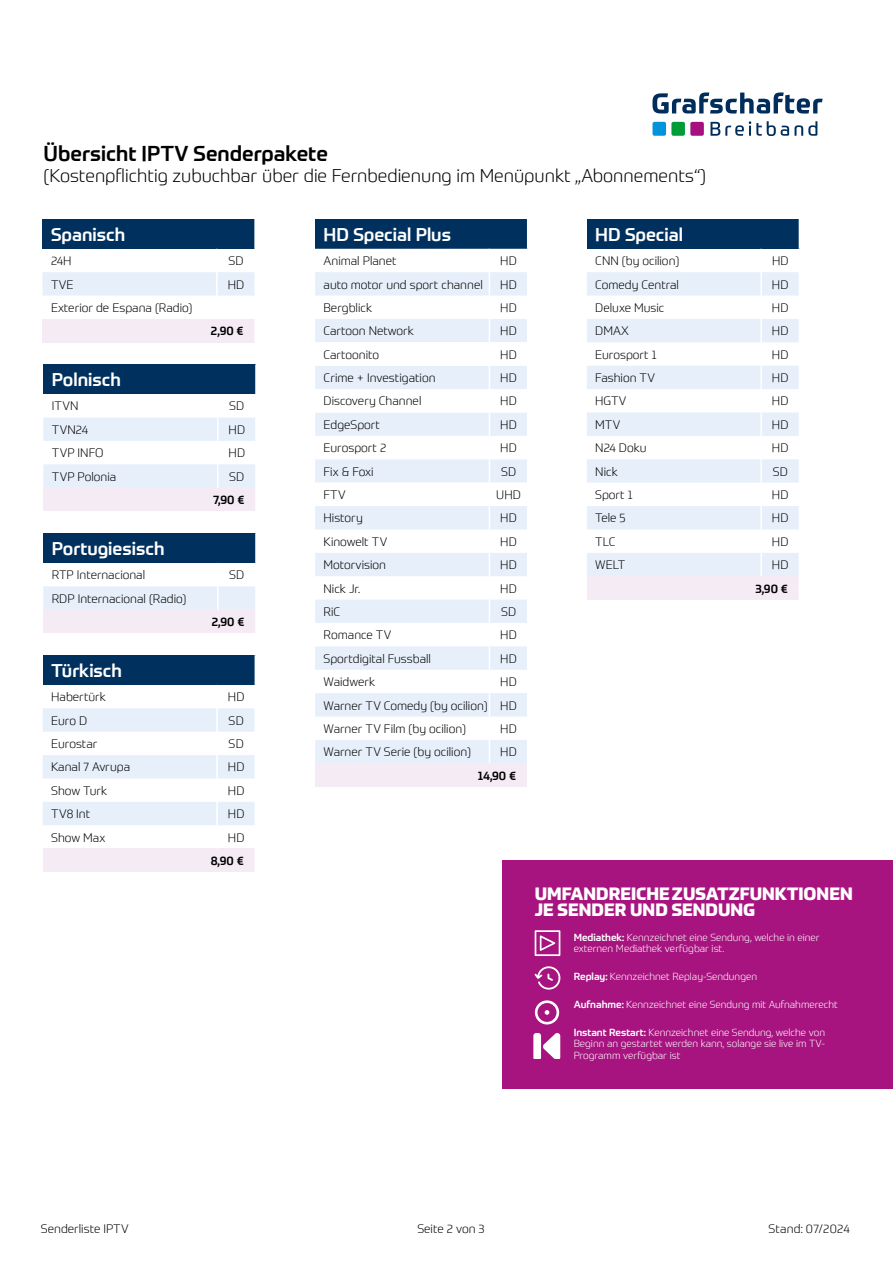
<style>
.page{position:relative;width:893px;height:1263px;background:#fff}
.page>*{position:absolute;margin:0;border:0;box-sizing:border-box;transform-origin:0 0}
.t1{font:500 21px "Prometo";color:#000}
.t2{font:300 18px "Prometo";color:#000}
.t3{font:500 18px "Prometo";color:#fff}
.t4{font:800 17.4px/15.6px "Prometo";color:#fff}
.t5{font:300 12px/23.4px "Prometo";color:#000;text-align:justify}
.t6{font:500 12px "Prometo";color:#000}
.t7{font:300 12px "Prometo";letter-spacing:.02em;color:#000}
.t8{font:300 10.05px/11.9px "Prometo";color:#fff}
.s1{font-weight:500}
</style>
<div class="page">
<svg style="left:710px;top:121px;width:107px;height:15px"></svg>
<svg style="left:652px;top:92px;width:171px;height:22px"></svg>
<div style="left:652px;top:122px;width:14px;height:14px;background:#0095db;border-radius:2px"></div>
<div style="left:671px;top:122px;width:14px;height:14px;background:#009c38;border-radius:2px"></div>
<div style="left:690px;top:122px;width:14px;height:14px;background:#a60f80;border-radius:2px"></div>
<div style="left:502px;top:860px;width:391px;height:229px;background:#a71480"></div>
<svg style="left:535px;top:966px;width:25px;height:23px"></svg>
<svg style="left:535px;top:930px;width:25px;height:26px"></svg>
<svg style="left:535px;top:1000px;width:24px;height:24px"></svg>
<svg style="left:533px;top:1033px;width:27px;height:26px"></svg>
<div style="left:43px;top:364px;width:213px;height:30px;background:#00315e"></div>
<div style="left:43px;top:488px;width:213px;height:23px;background:#f5ebf5"></div>
<hr style="left:255px;top:364px;width:2px;height:30px;background:#fff">
<hr style="left:255px;top:488px;width:2px;height:23px;background:#fff">
<svg style="left:43px;top:417px;width:212px;height:71px"></svg>
<div style="left:43px;top:533px;width:213px;height:30px;background:#00315e"></div>
<div style="left:43px;top:610px;width:213px;height:23px;background:#f5ebf5"></div>
<hr style="left:255px;top:533px;width:2px;height:30px;background:#fff">
<hr style="left:255px;top:610px;width:2px;height:23px;background:#fff">
<div style="left:43px;top:586px;width:212px;height:24px;background:#e7f0fa"></div>
<div style="left:43px;top:219px;width:212px;height:30px;background:#00315e"></div>
<div style="left:43px;top:272px;width:211px;height:24px;background:#e7f0fa"></div>
<div style="left:43px;top:319px;width:212px;height:23px;background:#f5ebf5"></div>
<hr style="left:254px;top:219px;width:2px;height:30px;background:#fff">
<hr style="left:254px;top:319px;width:2px;height:23px;background:#fff">
<hr style="left:216px;top:272px;width:2px;height:24px;background:#fff">
<div style="left:43px;top:655px;width:212px;height:30px;background:#00315e"></div>
<svg style="left:43px;top:708px;width:212px;height:164px"></svg>
<div style="left:315px;top:219px;width:213px;height:30px;background:#00315e"></div>
<hr style="left:527px;top:219px;width:1px;height:30px;background:#fff">
<svg style="left:315px;top:272px;width:212px;height:515px"></svg>
<div style="left:587px;top:219px;width:212px;height:30px;background:#00315e"></div>
<svg style="left:587px;top:272px;width:212px;height:328px"></svg>
<h1 class="t1" style="left:44px;top:140px;width:286px">Übersicht IPTV Senderpakete</h1>
<h2 class="t2" style="left:44px;top:165px;width:664px">(Kostenpflichtig zubuchbar über die Fernbedienung im Menüpunkt „Abonnements“)</h2>
<h2 class="t3" style="left:51px;top:223px;width:76px">Spanisch</h2>
<p class="t5" style="left:51px;top:249px;width:22px">24H</p>
<p class="t5" style="left:228px;top:249px;width:17px">SD</p>
<p class="t5" style="left:51px;top:272px;width:24px">TVE</p>
<p class="t5" style="left:228px;top:272px;width:18px">HD</p>
<p class="t5" style="left:51px;top:296px;width:143px">Exterior de Espana (Radio)</p>
<p class="t6" style="left:211px;top:324px;width:34px">2,90 €</p>
<h2 class="t3" style="left:52px;top:369px;width:70px">Polnisch</h2>
<p class="t5" style="left:52px;top:394px;width:28px">ITVN</p>
<p class="t5" style="left:229px;top:394px;width:17px">SD</p>
<p class="t5" style="left:52px;top:418px;width:38px">TVN24</p>
<p class="t5" style="left:229px;top:418px;width:18px">HD</p>
<p class="t5" style="left:52px;top:441px;width:53px">TVP INFO</p>
<p class="t5" style="left:229px;top:441px;width:18px">HD</p>
<p class="t5" style="left:52px;top:465px;width:66px">TVP Polonia</p>
<p class="t5" style="left:229px;top:465px;width:17px">SD</p>
<p class="t6" style="left:213px;top:492px;width:33px">7,90 €</p>
<h2 class="t3" style="left:52px;top:537px;width:114px">Portugiesisch</h2>
<p class="t5" style="left:52px;top:563px;width:95px">RTP Internacional</p>
<p class="t5" style="left:229px;top:563px;width:17px">SD</p>
<p class="t5" style="left:52px;top:587px;width:136px">RDP Internacional (Radio)</p>
<p class="t6" style="left:212px;top:614px;width:34px">2,90 €</p>
<h2 class="t3" style="left:51px;top:659px;width:72px">Türkisch</h2>
<p class="t5" style="left:51px;top:685px;width:56px">Habertürk</p>
<p class="t5" style="left:228px;top:685px;width:18px">HD</p>
<p class="t5" style="left:51px;top:709px;width:37px">Euro D</p>
<p class="t5" style="left:229px;top:709px;width:17px">SD</p>
<p class="t5" style="left:51px;top:732px;width:48px">Eurostar</p>
<p class="t5" style="left:229px;top:732px;width:17px">SD</p>
<p class="t5" style="left:51px;top:755px;width:80px">Kanal 7 Avrupa</p>
<p class="t5" style="left:228px;top:755px;width:18px">HD</p>
<p class="t5" style="left:51px;top:779px;width:58px">Show Turk</p>
<p class="t5" style="left:228px;top:779px;width:18px">HD</p>
<p class="t5" style="left:51px;top:802px;width:41px">TV8 Int</p>
<p class="t5" style="left:228px;top:802px;width:18px">HD</p>
<p class="t5" style="left:51px;top:825px;width:56px">Show Max</p>
<p class="t5" style="left:228px;top:825px;width:18px">HD</p>
<p class="t6" style="left:211px;top:853px;width:35px">8,90 €</p>
<h2 class="t3" style="left:324px;top:223px;width:129px">HD Special Plus</h2>
<p class="t5" style="left:324px;top:249px;width:74px">Animal Planet</p>
<p class="t5" style="left:500px;top:249px;width:18px">HD</p>
<p class="t5" style="left:324px;top:272px;width:161px">auto motor und sport channel</p>
<p class="t5" style="left:500px;top:272px;width:18px">HD</p>
<p class="t5" style="left:324px;top:296px;width:50px">Bergblick</p>
<p class="t5" style="left:500px;top:296px;width:18px">HD</p>
<p class="t5" style="left:324px;top:319px;width:92px">Cartoon Network</p>
<p class="t5" style="left:500px;top:319px;width:18px">HD</p>
<p class="t5" style="left:324px;top:343px;width:57px">Cartoonito</p>
<p class="t5" style="left:500px;top:343px;width:18px">HD</p>
<p class="t5" style="left:324px;top:366px;width:113px">Crime + Investigation</p>
<p class="t5" style="left:500px;top:366px;width:18px">HD</p>
<p class="t5" style="left:324px;top:389px;width:99px">Discovery Channel</p>
<p class="t5" style="left:500px;top:389px;width:18px">HD</p>
<p class="t5" style="left:324px;top:413px;width:58px">EdgeSport</p>
<p class="t5" style="left:500px;top:413px;width:18px">HD</p>
<p class="t5" style="left:324px;top:436px;width:64px">Eurosport 2</p>
<p class="t5" style="left:500px;top:436px;width:18px">HD</p>
<p class="t5" style="left:324px;top:460px;width:51px">Fix &amp; Foxi</p>
<p class="t5" style="left:501px;top:460px;width:17px">SD</p>
<p class="t5" style="left:324px;top:483px;width:24px">FTV</p>
<p class="t5" style="left:496px;top:483px;width:26px">UHD</p>
<p class="t5" style="left:324px;top:506px;width:41px">History</p>
<p class="t5" style="left:500px;top:506px;width:18px">HD</p>
<p class="t5" style="left:324px;top:530px;width:65px">Kinowelt TV</p>
<p class="t5" style="left:500px;top:530px;width:18px">HD</p>
<p class="t5" style="left:324px;top:553px;width:64px">Motorvision</p>
<p class="t5" style="left:500px;top:553px;width:18px">HD</p>
<p class="t5" style="left:324px;top:576px;width:38px">Nick Jr.</p>
<p class="t5" style="left:500px;top:576px;width:18px">HD</p>
<p class="t5" style="left:324px;top:600px;width:18px">RiC</p>
<p class="t5" style="left:501px;top:600px;width:17px">SD</p>
<p class="t5" style="left:324px;top:623px;width:69px">Romance TV</p>
<p class="t5" style="left:500px;top:623px;width:18px">HD</p>
<p class="t5" style="left:324px;top:647px;width:109px">Sportdigital Fussball</p>
<p class="t5" style="left:500px;top:647px;width:18px">HD</p>
<p class="t5" style="left:324px;top:670px;width:53px">Waidwerk</p>
<p class="t5" style="left:324px;top:670px;width:195px;text-indent:177px">HD Warner TV Comedy (by ocilion) HD Warner TV Film (by ocilion)</p>
<p class="t5" style="left:500px;top:717px;width:18px">HD</p>
<p class="t5" style="left:324px;top:740px;width:149px">Warner TV Serie (by ocilion)</p>
<p class="t5" style="left:500px;top:740px;width:18px">HD</p>
<p class="t6" style="left:478px;top:768px;width:40px">14,90 €</p>
<h2 class="t3" style="left:595px;top:223px;width:89px">HD Special</h2>
<p class="t5" style="left:595px;top:249px;width:85px">CNN (by ocilion)</p>
<p class="t5" style="left:772px;top:249px;width:18px">HD</p>
<p class="t5" style="left:595px;top:272px;width:85px">Comedy Central</p>
<p class="t5" style="left:772px;top:272px;width:18px">HD</p>
<p class="t5" style="left:595px;top:296px;width:71px">Deluxe Music</p>
<p class="t5" style="left:772px;top:296px;width:18px">HD</p>
<p class="t5" style="left:595px;top:319px;width:35px">DMAX</p>
<p class="t5" style="left:772px;top:319px;width:18px">HD</p>
<p class="t5" style="left:595px;top:343px;width:63px">Eurosport 1</p>
<p class="t5" style="left:772px;top:343px;width:18px">HD</p>
<p class="t5" style="left:595px;top:366px;width:61px">Fashion TV</p>
<p class="t5" style="left:772px;top:366px;width:18px">HD</p>
<p class="t5" style="left:595px;top:389px;width:33px">HGTV</p>
<p class="t5" style="left:772px;top:389px;width:18px">HD</p>
<p class="t5" style="left:595px;top:413px;width:27px">MTV</p>
<p class="t5" style="left:772px;top:413px;width:18px">HD</p>
<p class="t5" style="left:595px;top:436px;width:53px">N24 Doku</p>
<p class="t5" style="left:772px;top:436px;width:18px">HD</p>
<p class="t5" style="left:595px;top:460px;width:24px">Nick</p>
<p class="t5" style="left:773px;top:460px;width:17px">SD</p>
<p class="t5" style="left:595px;top:483px;width:39px">Sport 1</p>
<p class="t5" style="left:772px;top:483px;width:18px">HD</p>
<p class="t5" style="left:595px;top:506px;width:32px">Tele 5</p>
<p class="t5" style="left:772px;top:506px;width:18px">HD</p>
<p class="t5" style="left:595px;top:530px;width:22px">TLC</p>
<p class="t5" style="left:772px;top:530px;width:18px">HD</p>
<p class="t5" style="left:595px;top:553px;width:31px">WELT</p>
<p class="t5" style="left:772px;top:553px;width:18px">HD</p>
<p class="t6" style="left:755px;top:581px;width:34px">3,90 €</p>
<h3 class="t4" style="left:535px;top:886px;width:319px">UMFANDREICHE ZUSATZFUNKTIONEN<br>JE SENDER UND SENDUNG</h3>
<p class="t8" style="left:574px;top:931px;width:248px"><span class="s1">Mediathek:</span> Kennzeichnet eine Sendung, welche in einer externen Mediathek verfügbar ist.</p>
<p class="t8" style="left:574px;top:970px;width:185px"><span class="s1">Replay:</span> Kennzeichnet Replay-Sendungen</p>
<p class="t8" style="left:574px;top:998px;width:266px"><span class="s1">Aufnahme:</span> Kennzeichnet eine Sendung mit Aufnahmerecht</p>
<p class="t8" style="left:574px;top:1026px;width:253px;text-align:justify"><span class="s1">Instant Restart:</span> Kennzeichnet eine Sendung, welche von Beginn an gestartet werden kann, solange sie live im TV-Programm verfügbar ist</p>
<p class="t5" style="left:41px;top:1217px;width:89px">Senderliste IPTV</p>
<p class="t5" style="left:417px;top:1217px;width:69px">Seite 2 von 3</p>
<p class="t7" style="left:769px;top:1222px;width:83px">Stand: 07/2024</p>
</div>
